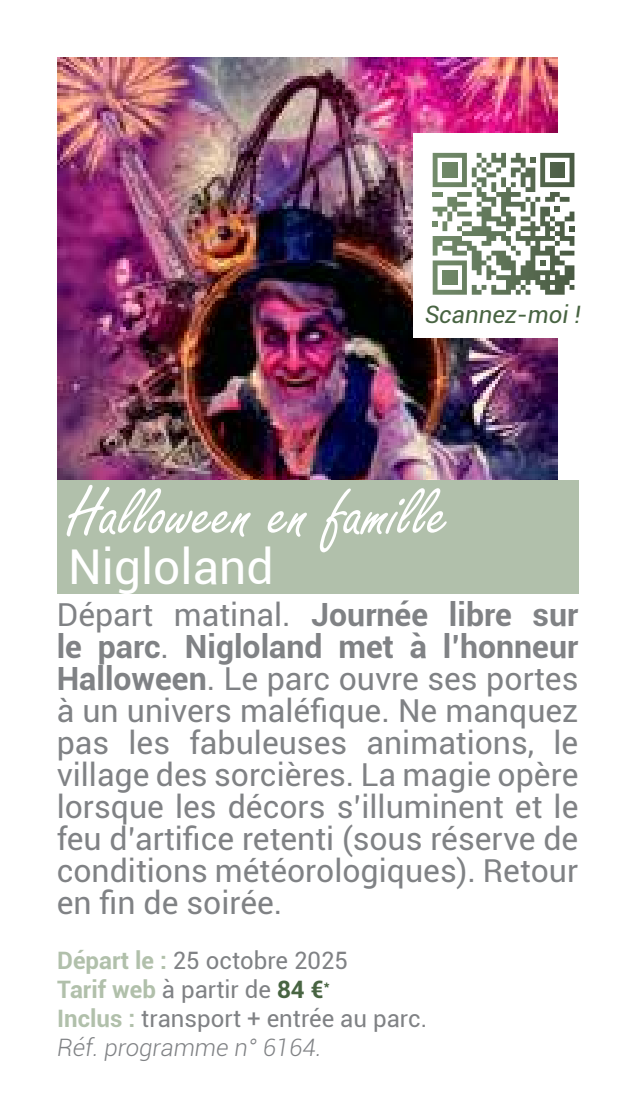
<style>
.page{position:relative;width:634px;height:1112px;background:#fff}
.page>*{position:absolute;margin:0;border:0;box-sizing:border-box;transform-origin:0 0}
.t1{font:72px "Freestyle Script";color:#fff}
.t2{font:48px "Roboto";color:#fff}
.t3{font:32px/32px "Roboto Regular Gir";color:#808285;text-align:justify}
.t4{font:700 32px/32px "Roboto";color:#808285}
.t5{font:24px/28.8px "Roboto";color:#808285}
.t6{font:italic 24px "Roboto";color:#486442}
.s1{font-family:"Roboto Regular Gir";font-weight:400}
.s2{font-family:"Roboto";font-weight:700}
.s3{font-weight:700;color:#b1c0ab}
.s4{font-weight:700;color:#486442}
.s5{font-weight:300;font-style:italic}
</style>
<div class="page">
<img style="left:57px;top:57px;width:501px;height:423px">
<div style="left:57px;top:480px;width:521px;height:114px;background:#b1c0ab"></div>
<div style="left:413px;top:133px;width:181px;height:204px;background:#fff"></div>
<svg style="left:433px;top:153px;width:141px;height:142px"></svg>
<div style="left:442px;top:163px;width:15px;height:14px;background:#6e8666"></div>
<div style="left:550px;top:163px;width:15px;height:14px;background:#4e6048"></div>
<div style="left:442px;top:270px;width:15px;height:15px;background:#6e8666"></div>
<p class="t6" style="left:425px;top:298px;width:157px">Scannez-moi !</p>
<h1 class="t1" style="left:68px;top:474px;width:383px">Halloween en famille</h1>
<h2 class="t2" style="left:68px;top:532px;width:207px">Nigloland</h2>
<p class="t4" style="left:57px;top:597px;width:523px"><span class="s1">Départ matinal.</span> Journée libre sur le parc<span class="s1">.</span> Nigloland met à l’honneur</p>
<p class="t3" style="left:57px;top:661px;width:523px"><span class="s2">Halloween</span>. Le parc ouvre ses portes à un univers maléfique. Ne manquez pas les fabuleuses animations, le village des sorcières. La magie opère lorsque les décors s’illuminent et le feu d’artifice retenti (sous réserve de conditions météorologiques). Retour en fin de soirée.</p>
<p class="t5" style="left:57px;top:945px;width:371px"><span class="s3">Départ le :</span> 25 octobre 2025<br><span class="s3">Tarif web</span> à partir de <span class="s4">84 €</span><sup>*<br></sup><span class="s3">Inclus :</span> transport + entrée au parc.<br><span class="s5">Réf. programme n° 6164.</span></p>
</div>
